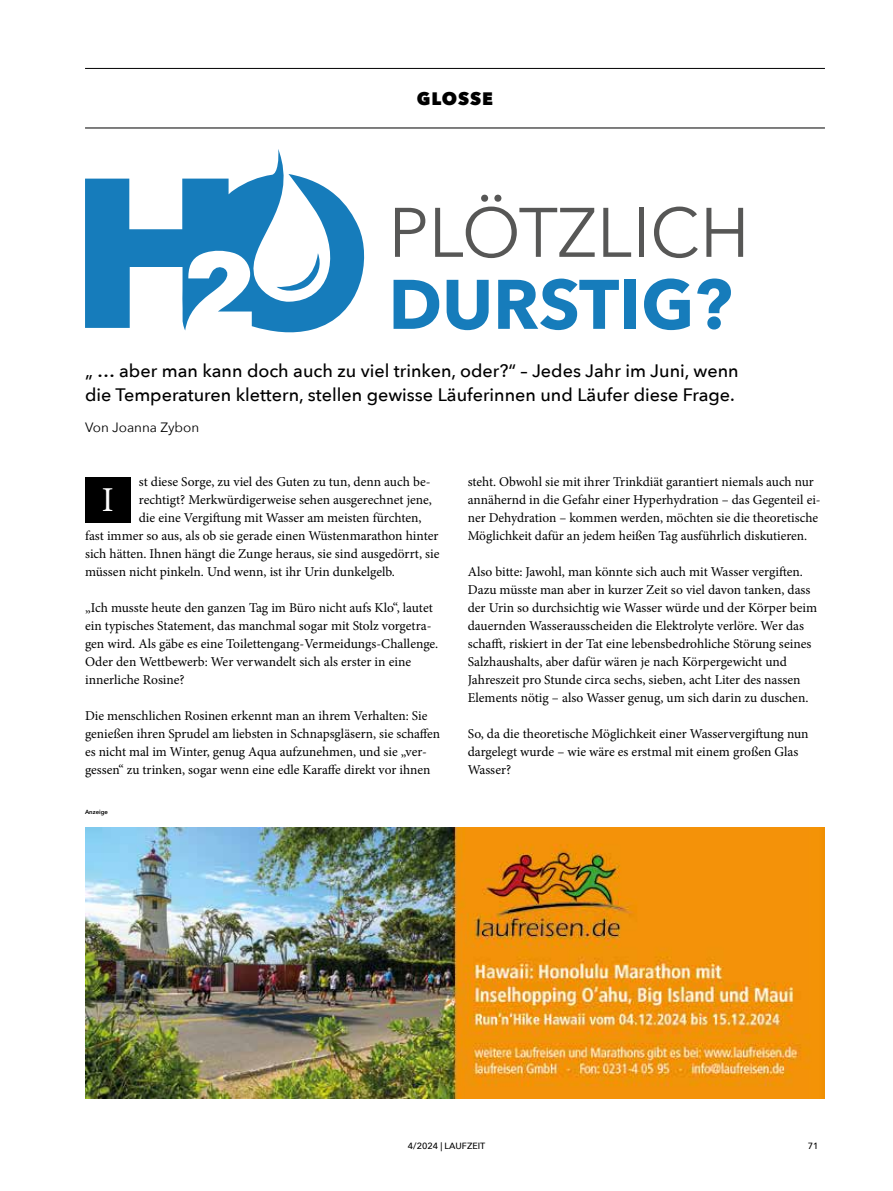
<style>
.page{position:relative;width:893px;height:1191px;background:#fff}
.page>*{position:absolute;margin:0;border:0;box-sizing:border-box;transform-origin:0 0}
.t1{font:69.15px "Avenir Next";color:#575756}
.t2{font:700 69.15px "Avenir Next";color:#167cbb}
.t3{font:34.95px "Minion Pro";color:#fff}
.t4{font:500 18px/24px "Avenir Next";color:#000}
.t5{font:800 18px "Avenir Next";letter-spacing:.05em;color:#000}
.t6{font:13.5px/18px "Minion Pro";color:#000}
.t7{font:13.5px "Avenir Next";color:#000}
.t8{font:500 9px "Avenir Next";color:#000}
.t9{font:600 6px "Avenir Next";color:#000}
</style>
<div class="page">
<img style="left:85px;top:827px;width:740px;height:271px">
<hr style="left:85px;top:68px;width:740px;height:1px;background:#000">
<hr style="left:85px;top:128px;width:740px;height:1px;background:#000">
<svg style="left:85px;top:149px;width:280px;height:184px"></svg>
<div style="left:85px;top:477px;width:45px;height:45px;background:#000"></div>
<h3 class="t5" style="left:417px;top:88px;width:78px">GLOSSE</h3>
<h1 class="t1" style="left:388px;top:174px;width:363px">PLÖTZLICH</h1>
<h1 class="t2" style="left:388px;top:245px;width:345px">DURSTIG?</h1>
<h3 class="t4" style="left:85px;top:358px;width:655px">„ … aber man kann doch auch zu viel trinken, oder?“ – Jedes Jahr im Juni, wenn die Temperaturen klettern, stellen gewisse Läuferinnen und Läufer diese Frage.</h3>
<p class="t7" style="left:85px;top:416px;width:116px">Von Joanna Zybon</p>
<p class="t6" style="left:139px;top:473px;width:293px">st diese Sorge, zu viel des Guten zu tun, denn auch be-</p>
<p class="t6" style="left:139px;top:491px;width:295px">rechtigt? Merkwürdigerweise sehen ausgerechnet jene,</p>
<p class="t6" style="left:139px;top:509px;width:284px">die eine Vergiftung mit Wasser am meisten fürchten,</p>
<p class="t6" style="left:85px;top:527px;width:355px">fast immer so aus, als ob sie gerade einen Wüstenmarathon hinter</p>
<p class="t6" style="left:85px;top:545px;width:356px">sich hätten. Ihnen hängt die Zunge heraus, sie sind ausgedörrt, sie</p>
<p class="t6" style="left:85px;top:563px;width:311px">müssen nicht pinkeln. Und wenn, ist ihr Urin dunkelgelb.</p>
<p class="t6" style="left:85px;top:599px;width:355px">„Ich musste heute den ganzen Tag im Büro nicht aufs Klo“, lautet ein typisches Statement, das manchmal sogar mit Stolz vorgetra&shy;gen wird. Als gäbe es eine Toilettengang-Vermeidungs-Challenge.<br>Oder den Wettbewerb: Wer verwandelt sich als erster in eine innerliche Rosine?</p>
<p class="t6" style="left:85px;top:707px;width:357px">Die menschlichen Rosinen erkennt man an ihrem Verhalten: Sie genießen ihren Sprudel am liebsten in Schnapsgläsern, sie schaffen es nicht mal im Winter, genug Aqua aufzunehmen, und sie „ver&shy;gessen“ zu trinken, sogar wenn eine edle Karaffe direkt vor ihnen</p>
<h2 class="t3" style="left:102px;top:476px;width:13px">I</h2>
<p class="t9" style="left:85px;top:806px;width:24px">Anzeige</p>
<p class="t6" style="left:468px;top:473px;width:354px">steht. Obwohl sie mit ihrer Trinkdiät garantiert niemals auch nur annähernd in die Gefahr einer Hyperhydration – das Gegenteil ei&shy;ner Dehydration – kommen werden, möchten sie die theoretische Möglichkeit dafür an jedem heißen Tag ausführlich diskutieren.</p>
<p class="t6" style="left:468px;top:563px;width:351px">Also bitte: Jawohl, man könnte sich auch mit Wasser vergiften.<br>Dazu müsste man aber in kurzer Zeit so viel davon tanken, dass der Urin so durchsichtig wie Wasser würde und der Körper beim dauernden Wasserausscheiden die Elektrolyte verlöre. Wer das schafft, riskiert in der Tat eine lebensbedrohliche Störung seines Salzhaushalts, aber dafür wären je nach Körpergewicht und Jahreszeit pro Stunde circa sechs, sieben, acht Liter des nassen Elements nötig – also Wasser genug, um sich darin zu duschen.</p>
<p class="t6" style="left:468px;top:725px;width:342px">So, da die theoretische Möglichkeit einer Wasservergiftung nun dargelegt wurde – wie wäre es erstmal mit einem großen Glas<br>Wasser?</p>
<p class="t8" style="left:408px;top:1138px;width:79px">4/2024 | LAUFZEIT</p>
<p class="t8" style="left:808px;top:1138px;width:12px">71</p>
</div>
